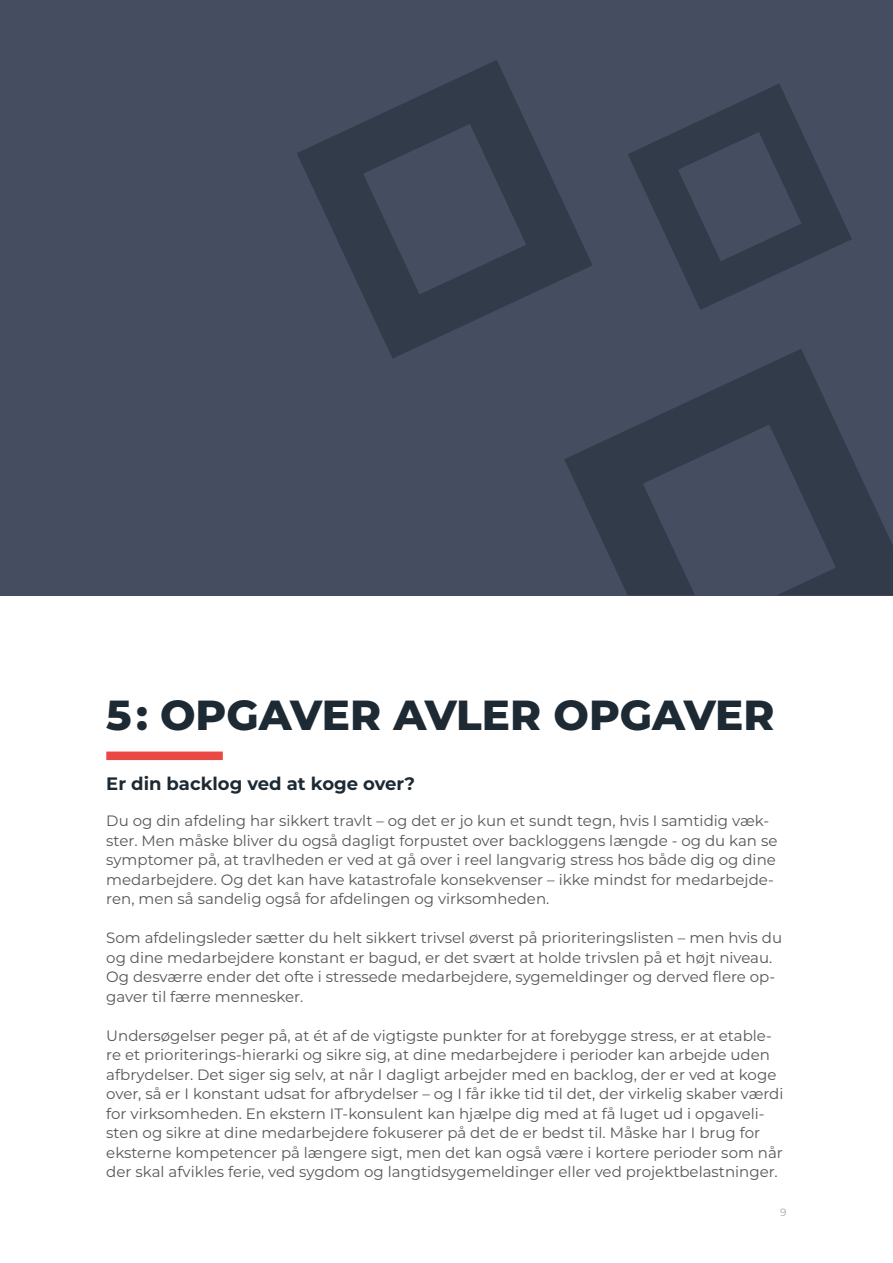
<style>
.page{position:relative;width:893px;height:1263px;background:#fff}
.page>*{position:absolute;margin:0;border:0;box-sizing:border-box;transform-origin:0 0}
.t1{font:800 42px "Montserrat";color:#1d2a34}
.t2{font:700 18px "Montserrat";color:#1d2a34}
.t3{font:15px/19.5px "Montserrat";color:#565655}
.t4{font:10.5px "Montserrat";color:#9cabb2}
</style>
<div class="page">
<div style="left:0;top:0;width:893px;height:595px;background:#454d60"></div>
<svg style="left:564px;top:349px;width:329px;height:246px"></svg>
<svg style="left:297px;top:60px;width:296px;height:299px"></svg>
<svg style="left:628px;top:84px;width:224px;height:226px"></svg>
<div style="left:106px;top:751px;width:117px;height:9px;background:#e94843"></div>
<h1 class="t1" style="left:106px;top:684px;width:670px">5 : OPGAVER AVLER OPGAVER</h1>
<p class="t2" style="left:106px;top:771px;width:310px">Er din backlog ved at koge over?</p>
<p class="t3" style="left:106px;top:810px;width:673px">Du og din afdeling har sikkert travlt – og det er jo kun et sundt tegn, hvis I samtidig væk&shy;ster. Men måske bliver du også dagligt forpustet over backloggens længde - og du kan se symptomer på, at travlheden er ved at gå over i reel langvarig stress hos både dig og dine medarbejdere. Og det kan have katastrofale konsekvenser – ikke mindst for medarbejde&shy;ren, men så sandelig også for afdelingen og virksomheden.</p>
<p class="t3" style="left:106px;top:927px;width:677px">Som afdelingsleder sætter du helt sikkert trivsel øverst på prioriteringslisten – men hvis du og dine medarbejdere konstant er bagud, er det svært at holde trivslen på et højt niveau.<br>Og desværre ender det ofte i stressede medarbejdere, sygemeldinger og derved flere op&shy;gaver til færre mennesker.</p>
<p class="t3" style="left:106px;top:1025px;width:679px">Undersøgelser peger på, at ét af de vigtigste punkter for at forebygge stress, er at etable&shy;re et prioriterings-hierarki og sikre sig, at dine medarbejdere i perioder kan arbejde uden afbrydelser. Det siger sig selv, at når I dagligt arbejder med en backlog, der er ved at koge over, så er I konstant udsat for afbrydelser – og I får ikke tid til det, der virkelig skaber værdi for virksomheden. En ekstern IT-konsulent kan hjælpe dig med at få luget ud i opgaveli&shy;sten og sikre at dine medarbejdere fokuserer på det de er bedst til. Måske har I brug for eksterne kompetencer på længere sigt, men det kan også være i kortere perioder som når der skal afvikles ferie, ved sygdom og langtidsygemeldinger eller ved projektbelastninger.</p>
<p class="t4" style="left:780px;top:1205px;width:8px">9</p>
</div>
